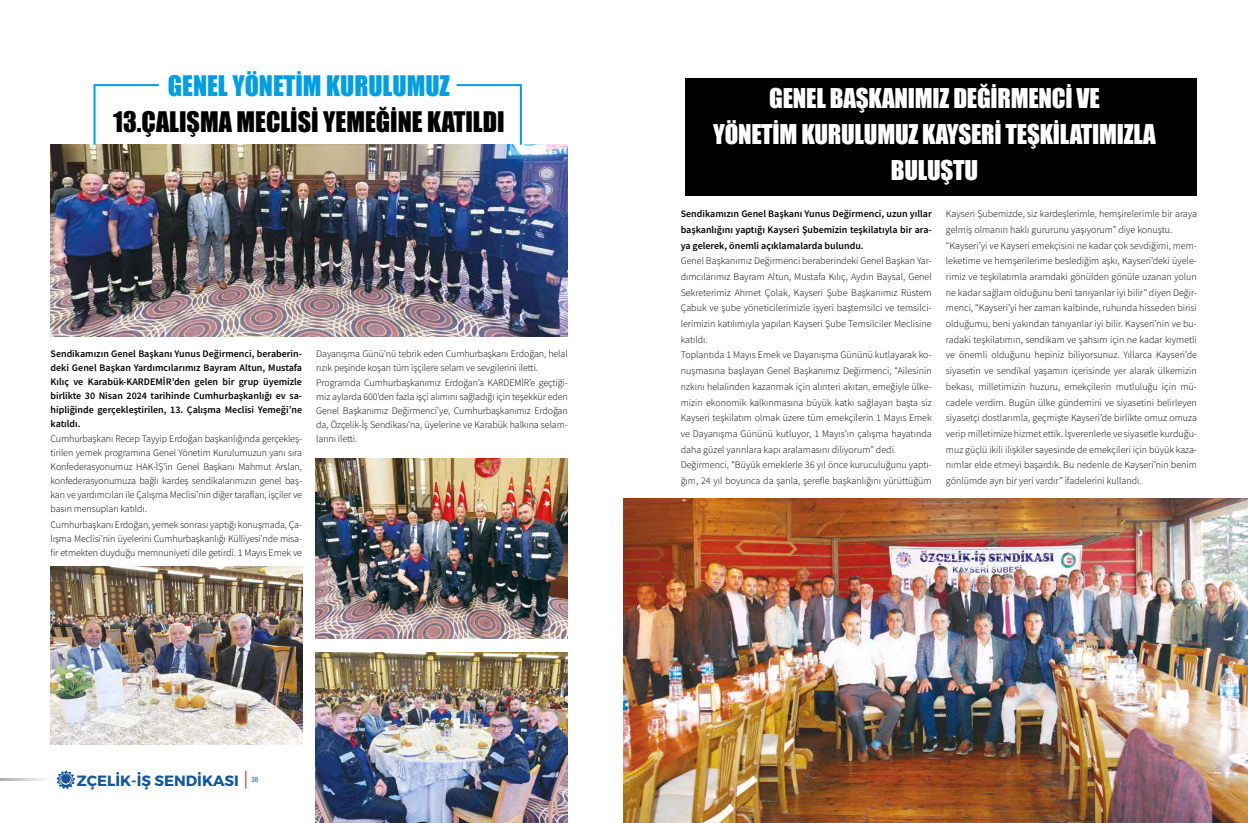
<style>
.page{position:relative;width:1248px;height:823px;background:#fff}
.page>*{position:absolute;margin:0;border:0;box-sizing:border-box;transform-origin:0 0}
.t1{font:26px "Impact";color:#000}
.t2{font:26px "Impact";color:#009fe3}
.t3{font:25px/36px "Impact";letter-spacing:-.01em;color:#fff;text-align:center}
.t4{font:700 14.9px "Montserrat";color:#13579e}
.t5{font:300 10px/15.7px "Source Sans Pro";color:#000;text-align:justify}
.t6{font:600 10px/14px "Source Sans Pro";color:#000;text-align:justify}
</style>
<div class="page">
<img style="left:51px;top:145px;width:516px;height:191px">
<img style="left:51px;top:566px;width:251px;height:178px">
<img style="left:316px;top:458px;width:251px;height:180px">
<img style="left:316px;top:652px;width:251px;height:170px">
<svg style="left:92px;top:84px;width:69px;height:63px"></svg>
<svg style="left:454px;top:84px;width:69px;height:63px"></svg>
<div style="left:685px;top:78px;width:511px;height:117px;background:#000"></div>
<img style="left:624px;top:498px;width:623px;height:324px">
<svg style="left:0;top:778px;width:45px;height:2px"></svg>
<svg style="left:57px;top:770px;width:18px;height:18px"></svg>
<svg style="left:245px;top:770px;width:1px;height:18px"></svg>
<h1 class="t2" style="left:168px;top:66px;width:283px">GENEL YÖNETİM KURULUMUZ</h1>
<h1 class="t1" style="left:113px;top:102px;width:393px">13.ÇALIŞMA MECLİSİ YEMEĞİNE KATILDI</h1>
<p class="t6" style="left:51px;top:346px;width:253px">Sendikamızın Genel Başkanı Yunus Değirmenci, beraberin&shy;deki Genel Başkan Yardımcılarımız Bayram Altun, Mustafa Kılıç ve Karabük-KARDEMİR’den gelen bir grup üyemizle birlikte 30 Nisan 2024 tarihinde Cumhurbaşkanlığı ev sa&shy;hipliğinde gerçekleştirilen, 13. Çalışma Meclisi Yemeği’ne katıldı.</p>
<p class="t5" style="left:51px;top:431px;width:253px;line-height:14px">Cumhurbaşkanı Recep Tayyip Erdoğan başkanlığında gerçekleş&shy;tirilen yemek programına Genel Yönetim Kurulumuzun yanı sıra Konfederasyonumuz HAK-İŞ’in Genel Başkanı Mahmut Arslan, konfederasyonumuza bağlı kardeş sendikalarımızın genel baş&shy;kan ve yardımcıları ile Çalışma Meclisi’nin diğer tarafları, işçiler ve basın mensupları katıldı.</p>
<p class="t5" style="left:51px;top:517px;width:253px;line-height:14px">Cumhurbaşkanı Erdoğan, yemek sonrası yaptığı konuşmada, Ça&shy;lışma Meclisi’nin üyelerini Cumhurbaşkanlığı Külliyesi’nde misa&shy;fir etmekten duyduğu memnuniyeti dile getirdi. 1 Mayıs Emek ve</p>
<p class="t5" style="left:316px;top:346px;width:253px;line-height:14px">Dayanışma Günü’nü tebrik eden Cumhurbaşkanı Erdoğan, helal rızık peşinde koşan tüm işçilere selam ve sevgilerini iletti.</p>
<p class="t5" style="left:316px;top:375px;width:253px;line-height:14px">Programda Cumhurbaşkanımız Erdoğan’a KARDEMİR’e geçtiği&shy;miz aylarda 600’den fazla işçi alımını sağladığı için teşekkür eden Genel Başkanımız Değirmenci’ye, Cumhurbaşkanımız Erdoğan da, Özçelik-İş Sendikası’na, üyelerine ve Karabük halkına selam&shy;larını iletti.</p>
<h3 class="t4" style="left:77px;top:771px;width:183px">ZÇELİK-İŞ SENDİKASI <sup>38</sup></h3>
<h2 class="t3" style="left:713px;top:80px;width:444px">GENEL BAŞKANIMIZ DEĞİRMENCİ VE<br>YÖNETİM KURULUMUZ KAYSERİ TEŞKİLATIMIZLA<br>BULUŞTU</h2>
<p class="t6" style="left:680px;top:206px;width:252px;line-height:15.7px">Sendikamızın Genel Başkanı Yunus Değirmenci, uzun yıllar başkanlığını yaptığı Kayseri Şubemizin teşkilatıyla bir ara&shy;ya gelerek, önemli açıklamalarda bulundu.</p>
<p class="t5" style="left:680px;top:253px;width:252px;text-align:left">Genel Başkanımız Değirmenci beraberindeki Genel Başkan Yar&shy;dımcılarımız Bayram Altun, Mustafa Kılıç, Aydın Baysal, Genel Sekreterimiz Ahmet Çolak, Kayseri Şube Başkanımız Rüstem Çabuk ve şube yöneticilerimizle işyeri baştemsilci ve temsilci&shy;lerimizin katılımıyla yapılan Kayseri Şube Temsilciler Meclisine katıldı.<br>Toplantıda 1 Mayıs Emek ve Dayanışma Gününü kutlayarak ko&shy;nuşmasına başlayan Genel Başkanımız Değirmenci, “Ailesinin rızkını helalinden kazanmak için alınteri akıtan, emeğiyle ülke&shy;mizin ekonomik kalkınmasına büyük katkı sağlayan başta siz Kayseri teşkilatım olmak üzere tüm emekçilerin 1 Mayıs Emek ve Dayanışma Gününü kutluyor, 1 Mayıs’ın çalışma hayatında daha güzel yarınlara kapı aralamasını diliyorum” dedi.<br>Değirmenci, “Büyük emeklerle 36 yıl önce kuruculuğunu yaptı&shy;ğım, 24 yıl boyunca da şanla, şerefle başkanlığını yürüttüğüm</p>
<p class="t5" style="left:945px;top:206px;width:252px;text-align:left">Kayseri Şubemizde, siz kardeşlerimle, hemşirelerimle bir araya gelmiş olmanın haklı gururunu yaşıyorum” diye konuştu. “Kayseri’yi ve Kayseri emekçisini ne kadar çok sevdiğimi, mem&shy;leketime ve hemşerilerime beslediğim aşkı, Kayseri’deki üyele&shy;rimiz ve teşkilatımla aramdaki gönülden gönüle uzanan yolun ne kadar sağlam olduğunu beni tanıyanlar iyi bilir” diyen Değir&shy;menci, “Kayseri’yi her zaman kalbinde, ruhunda hisseden birisi olduğumu, beni yakından tanıyanlar iyi bilir. Kayseri’nin ve bu&shy;radaki teşkilatımın, sendikam ve şahsım için ne kadar kıymetli ve önemli olduğunu hepiniz biliyorsunuz. Yıllarca Kayseri’de siyasetin ve sendikal yaşamın içerisinde yer alarak ülkemizin bekası, milletimizin huzuru, emekçilerin mutluluğu için mü&shy;cadele verdim. Bugün ülke gündemini ve siyasetini belirleyen siyasetçi dostlarımla, geçmişte Kayseri’de birlikte omuz omuza verip milletimize hizmet ettik. İşverenlerle ve siyasetle kurduğu&shy;muz güçlü ikili ilişkiler sayesinde de emekçileri için büyük kaza&shy;nımlar elde etmeyi başardık. Bu nedenle de Kayseri’nin benim gönlümde ayrı bir yeri vardır” ifadelerini kullandı.</p>
</div>
